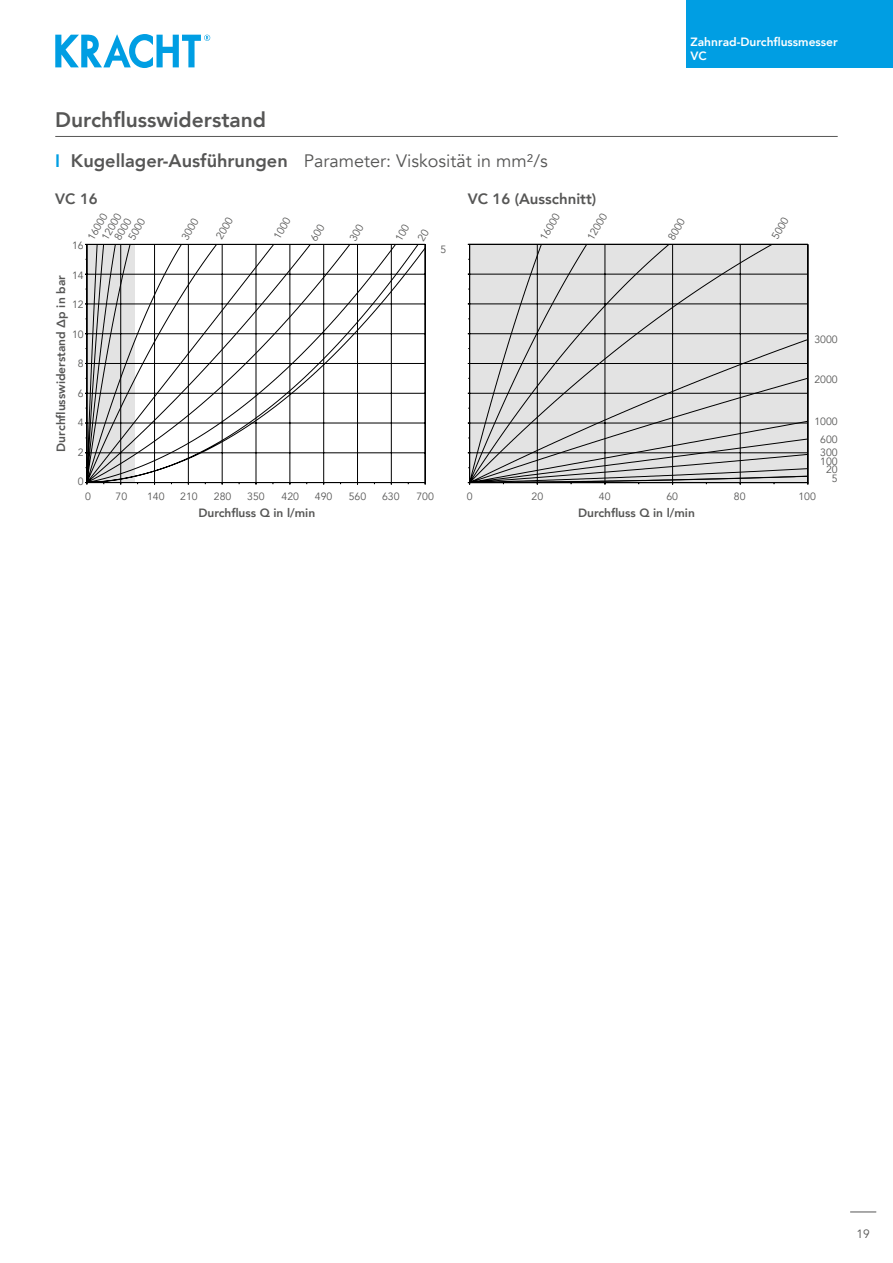
<style>
.page{position:relative;width:893px;height:1263px;background:#fff}
.page>*{position:absolute;margin:0;border:0;box-sizing:border-box;transform-origin:0 0}
.t1{font:800 21px "Avenir";color:#565655}
.t2{font:18px "Avenir";color:#565655}
.t3{font:800 15px "Avenir";color:#565655}
.t4{font:800 12px "Avenir";color:#565655}
.t5{font:800 12px/14.4px "Avenir";color:#fff}
.t6{font:12px "Avenir";color:#565655}
.t7{font:10.5px/11.1px "Avenir";color:#565655;text-align:right}
.s1{font-weight:800;color:#009ee3}
.s2{font-weight:800;font-size:18.15px}
</style>
<div class="page">
<hr style="left:55px;top:136px;width:783px;height:1px;background:#565655">
<hr style="left:0;top:0;width:1px;height:68px;background:#009ee3">
<div style="left:686px;top:0;width:207px;height:68px;background:#009ee3"></div>
<svg style="left:55px;top:34px;width:155px;height:34px"></svg>
<svg style="left:850px;top:1211px;width:26px;height:1px"></svg>
<svg style="left:470px;top:244px;width:338px;height:239px;background:#cdcdcd"></svg>
<svg style="left:87px;top:244px;width:338px;height:238px"></svg>
<h1 class="t1" style="left:55px;top:104px;width:212px">Durchflusswiderstand</h1>
<p class="t5" style="left:690px;top:35px;width:149px">Zahnrad-Durchflussmesser<br>VC</p>
<h2 class="t2" style="left:55px;top:150px;width:494px"><span class="s1">I</span> <span class="s2">Kugellager-Ausführungen</span> Parameter: Viskosität in mm²/s</h2>
<h3 class="t3" style="left:468px;top:187px;width:130px">VC 16 (Ausschnitt)</h3>
<p class="t7" style="left:538px;top:236px;width:31px;rotate:-60deg">16000</p>
<p class="t7" style="left:585px;top:237px;width:31px;rotate:-60deg">12000</p>
<p class="t7" style="left:666px;top:236px;width:25px;rotate:-60deg">8000</p>
<h3 class="t3" style="left:55px;top:187px;width:44px">VC 16</h3>
<p class="t7" style="left:86px;top:236px;width:31px;rotate:-60deg">16000</p>
<p class="t7" style="left:126px;top:237px;width:25px;rotate:-60deg">5000</p>
<p class="t7" style="left:180px;top:236px;width:25px;rotate:-60deg">3000</p>
<p class="t7" style="left:214px;top:236px;width:25px;rotate:-60deg">2000</p>
<p class="t7" style="left:272px;top:236px;width:25px;rotate:-60deg">1000</p>
<p class="t7" style="left:100px;top:237px;width:31px;rotate:-60deg">12000<br>8000</p>
<p class="t7" style="left:395px;top:226px;width:13px;line-height:19.4px;text-align:left;text-indent:-11px;rotate:-60deg">100<br>20</p>
<p class="t7" style="left:770px;top:236px;width:25px;rotate:-60deg">5000</p>
<p class="t7" style="left:441px;top:244px;width:7px">5</p>
<p class="t7" style="left:72px;top:240px;width:13px">16</p>
<p class="t7" style="left:72px;top:270px;width:13px">14</p>
<p class="t7" style="left:72px;top:299px;width:13px">12</p>
<p class="t7" style="left:72px;top:329px;width:13px">10</p>
<p class="t7" style="left:78px;top:358px;width:7px">8</p>
<p class="t7" style="left:78px;top:388px;width:7px">6</p>
<p class="t7" style="left:78px;top:417px;width:7px">4</p>
<p class="t7" style="left:78px;top:447px;width:7px">2</p>
<p class="t7" style="left:78px;top:476px;width:7px">0</p>
<p class="t4" style="left:52px;top:452px;width:178px;rotate:-90deg">Durchflusswiderstand Δp in bar</p>
<p class="t7" style="left:814px;top:334px;width:25px">3000</p>
<p class="t7" style="left:814px;top:374px;width:25px">2000</p>
<p class="t7" style="left:814px;top:416px;width:25px">1000</p>
<p class="t7" style="left:820px;top:434px;width:19px">600</p>
<p class="t7" style="left:820px;top:444px;width:19px;line-height:17.4px;text-align:center">300<br>20</p>
<p class="t7" style="left:832px;top:473px;width:7px">5</p>
<p class="t7" style="left:820px;top:456px;width:19px">100</p>
<p class="t7" style="left:85px;top:491px;width:7px">0</p>
<p class="t7" style="left:116px;top:491px;width:13px">70</p>
<p class="t7" style="left:147px;top:491px;width:19px">140</p>
<p class="t7" style="left:180px;top:491px;width:19px">210</p>
<p class="t7" style="left:214px;top:491px;width:19px">280</p>
<p class="t7" style="left:247px;top:491px;width:19px">350</p>
<p class="t7" style="left:282px;top:491px;width:19px">420</p>
<p class="t7" style="left:315px;top:491px;width:19px">490</p>
<p class="t7" style="left:349px;top:491px;width:19px">560</p>
<p class="t7" style="left:382px;top:491px;width:19px">630</p>
<p class="t7" style="left:416px;top:491px;width:19px">700</p>
<p class="t7" style="left:467px;top:491px;width:7px">0</p>
<p class="t7" style="left:531px;top:491px;width:13px">20</p>
<p class="t7" style="left:599px;top:491px;width:13px">40</p>
<p class="t7" style="left:666px;top:491px;width:13px">60</p>
<p class="t7" style="left:734px;top:491px;width:13px">80</p>
<p class="t7" style="left:798px;top:491px;width:19px">100</p>
<p class="t4" style="left:198px;top:503px;width:118px">Durchfluss Q in l/min</p>
<p class="t4" style="left:578px;top:503px;width:118px">Durchfluss Q in l/min</p>
<p class="t6" style="left:856px;top:1227px;width:15px">19</p>
</div>
